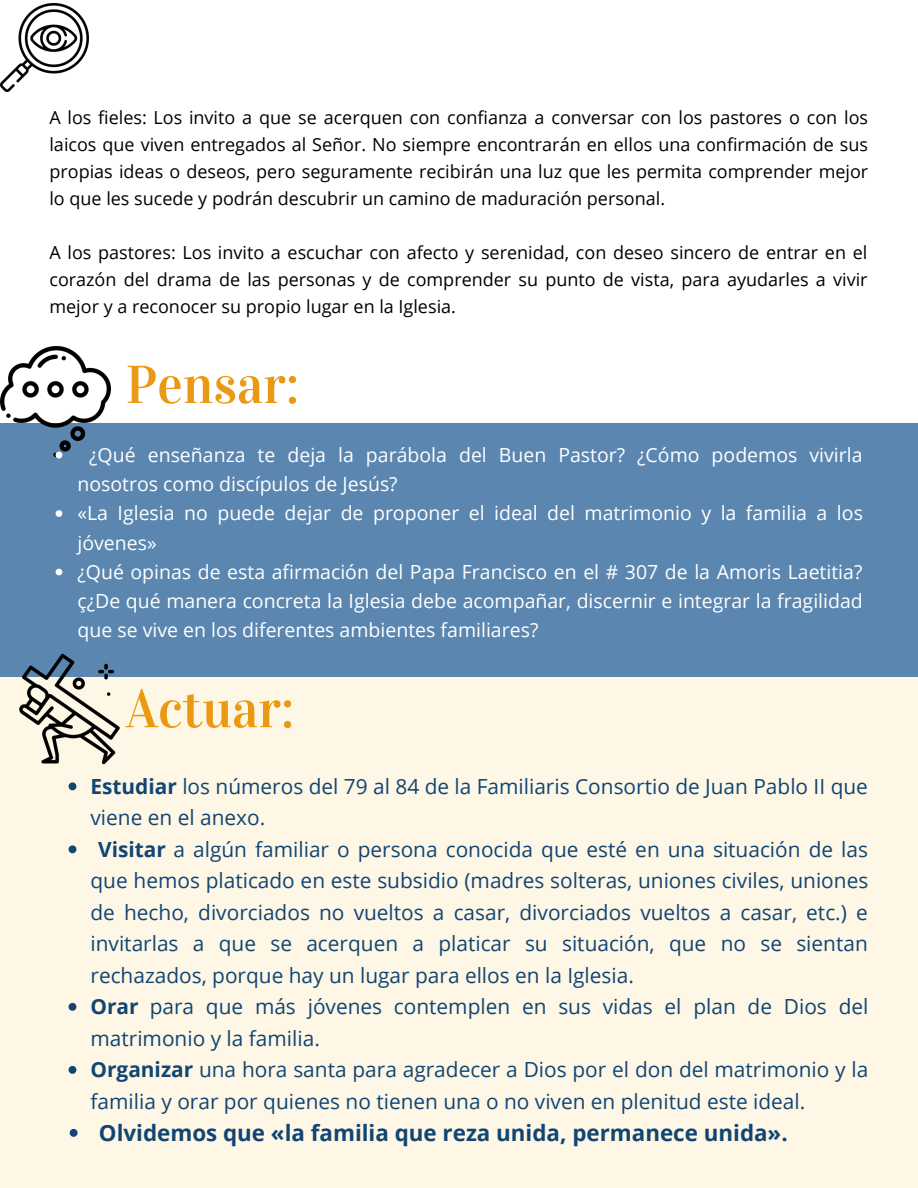
<style>
.page{position:relative;width:918px;height:1188px;background:#fff}
.page>*{position:absolute;margin:0;border:0;box-sizing:border-box;transform-origin:0 0}
.t1{font:53.4px "Vidaloka";color:#ea9a12}
.t2{font:700 22.35px "Open Sans";color:#114573}
.t3{font:20.85px/31.5px "Open Sans";color:#114573}
.t4{font:19.5px/29.2px "Open Sans";color:#fff}
.t5{font:18px/27px "Open Sans";color:#000;text-align:justify}
.s1{font-weight:700}
</style>
<div class="page">
<img style="left:0;top:3px;width:89px;height:89px">
<div style="left:0;top:423px;width:918px;height:255px;background:#5a86b0"></div>
<img style="left:0;top:346px;width:110px;height:111px">
<div style="left:0;top:678px;width:918px;height:510px;background:#fef7e6"></div>
<svg style="left:69px;top:782px;width:7px;height:8px"></svg>
<svg style="left:69px;top:845px;width:7px;height:8px"></svg>
<svg style="left:69px;top:1003px;width:7px;height:8px"></svg>
<svg style="left:69px;top:1066px;width:7px;height:8px"></svg>
<svg style="left:70px;top:1129px;width:8px;height:8px"></svg>
<img style="left:5px;top:653px;width:129px;height:112px">
<svg style="left:56px;top:452px;width:6px;height:6px"></svg>
<svg style="left:56px;top:510px;width:6px;height:7px"></svg>
<svg style="left:56px;top:569px;width:6px;height:6px"></svg>
<p class="t5" style="left:49px;top:104px;width:820px">A los fieles: Los invito a que se acerquen con confianza a conversar con los pastores o con los laicos que viven entregados al Señor. No siempre encontrarán en ellos una confirmación de sus propias ideas o deseos, pero seguramente recibirán una luz que les permita comprender mejor lo que les sucede y podrán descubrir un camino de maduración personal.</p>
<p class="t5" style="left:49px;top:239px;width:820px">A los pastores: Los invito a escuchar con afecto y serenidad, con deseo sincero de entrar en el corazón del drama de las personas y de comprender su punto de vista, para ayudarles a vivir mejor y a reconocer su propio lugar en la Iglesia.</p>
<p class="t1" style="left:126px;top:353px;width:175px">Pensar:</p>
<p class="t4" style="left:77px;top:440px;width:787px;text-indent:12px">¿Qué enseñanza te deja la parábola del Buen Pastor? ¿Cómo podemos vivirla nosotros como discípulos de Jesús?</p>
<p class="t4" style="left:77px;top:498px;width:787px">«La Iglesia no puede dejar de proponer el ideal del matrimonio y la familia a los jóvenes»</p>
<p class="t4" style="left:77px;top:557px;width:787px;text-align:justify">¿Qué opinas de esta afirmación del Papa Francisco en el # 307 de la Amoris Laetitia? ç¿De qué manera concreta la Iglesia debe acompañar, discernir e integrar la fragilidad que se vive en los diferentes ambientes familiares?</p>
<p class="t1" style="left:126px;top:677px;width:170px">Actuar:</p>
<p class="t3" style="left:91px;top:770px;width:779px"><span class="s1">Estudiar</span> los números del 79 al 84 de la Familiaris Consortio de Juan Pablo II que viene en el anexo.</p>
<p class="t3" style="left:91px;top:833px;width:779px;text-align:justify;text-indent:8px"><span class="s1">Visitar</span> a algún familiar o persona conocida que esté en una situación de las que hemos platicado en este subsidio (madres solteras, uniones civiles, uniones de hecho, divorciados no vueltos a casar, divorciados vueltos a casar, etc.) e invitarlas a que se acerquen a platicar su situación, que no se sientan rechazados, porque hay un lugar para ellos en la Iglesia.</p>
<p class="t3" style="left:91px;top:990px;width:779px"><span class="s1">Orar</span> para que más jóvenes contemplen en sus vidas el plan de Dios del matrimonio y la familia.</p>
<p class="t3" style="left:91px;top:1053px;width:779px"><span class="s1">Organizar</span> una hora santa para agradecer a Dios por el don del matrimonio y la familia y orar por quienes no tienen una o no viven en plenitud este ideal.</p>
<p class="t2" style="left:99px;top:1117px;width:690px">Olvidemos que «la familia que reza unida, permanece unida».</p>
</div>
